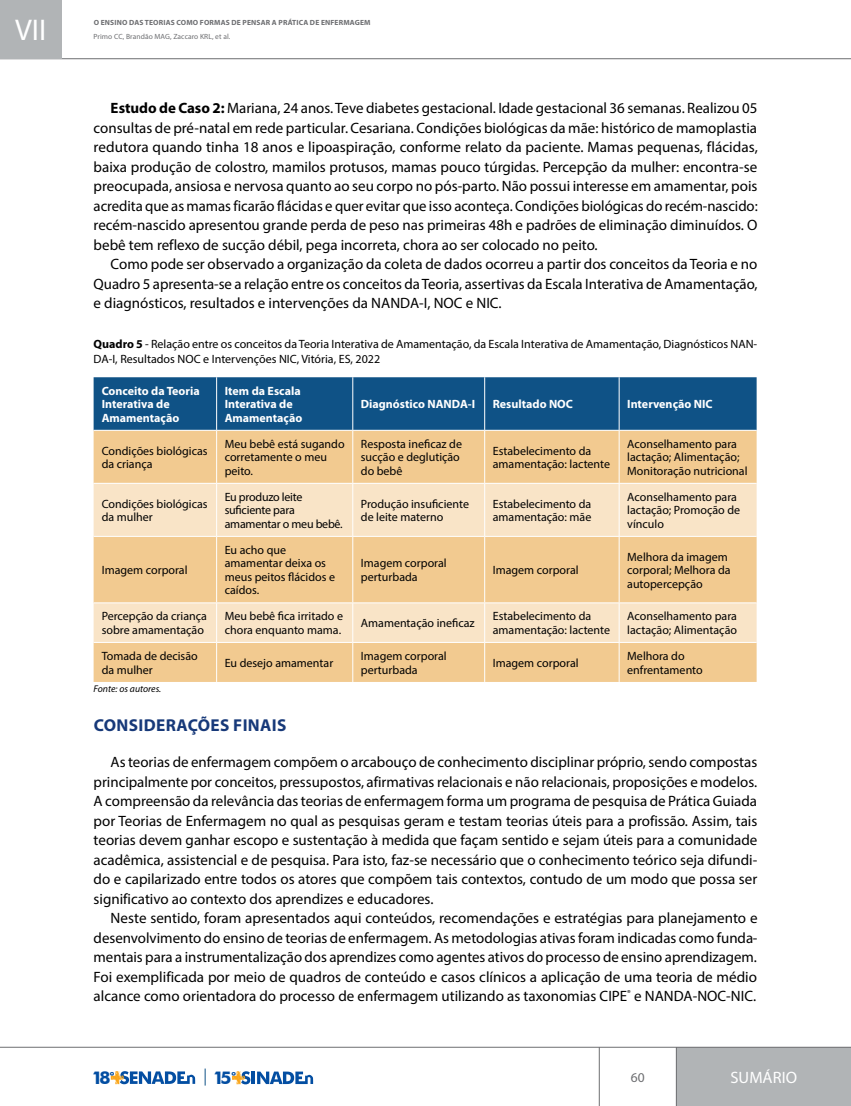
<style>
.page{position:relative;width:851px;height:1106px;background:#fff}
.page>*{position:absolute;margin:0;border:0;box-sizing:border-box;transform-origin:0 0}
.t1{font:30px "Myriad Pro";color:#fff}
.t2{font:700 17.7px "Futura BT";color:#034ea2}
.t3{font:700 17.25px "Myriad Pro";letter-spacing:.02em;color:#173979}
.t4{font:16.5px "Myriad Pro";letter-spacing:.005em;color:#fff}
.t5{font:15px/19.5px "Myriad Pro";color:#000;text-align:justify}
.t6{font:13.5px "Myriad Pro";color:#6d6e71}
.t7{font:12px/13.5px "Myriad Pro";color:#000}
.t8{font:700 12px/13.5px "Myriad Pro";color:#fff}
.t9{font:12px/13.5px "Myriad Pro";letter-spacing:-.02em;color:#000}
.t10{font:italic 9.75px "Myriad Pro";color:#000}
.t11{font:700 7.5px "Myriad Pro";letter-spacing:.02em;color:#6d6e71}
.t12{font:7.5px "Myriad Pro";letter-spacing:.01em;color:#6d6e71}
.s1{font-weight:700}
</style>
<div class="page">
<svg style="left:0;top:1046px;width:850px;height:60px"></svg>
<hr style="left:251px;top:1071px;width:4px;height:13px;background:#034ea2">
<svg style="left:232px;top:1071px;width:18px;height:13px"></svg>
<svg style="left:257px;top:1071px;width:56px;height:13px"></svg>
<svg style="left:111px;top:1071px;width:84px;height:13px"></svg>
<svg style="left:205px;top:1068px;width:1px;height:17px"></svg>
<svg style="left:62px;top:58px;width:788px;height:1px"></svg>
<div style="left:0;top:0;width:62px;height:59px;background:#b1b4b6"></div>
<div style="left:94px;top:377px;width:662px;height:53px;background:#0f5286"></div>
<div style="left:94px;top:431px;width:662px;height:251px;background:#f2ca90"></div>
<svg style="left:94px;top:484px;width:662px;height:158px;fill:#f9e4c7"></svg>
<hr style="left:216px;top:377px;width:1px;height:53px;background:#fff">
<hr style="left:352px;top:377px;width:1px;height:53px;background:#fff">
<hr style="left:484px;top:377px;width:1px;height:53px;background:#fff">
<hr style="left:618px;top:377px;width:1px;height:53px;background:#fff">
<hr style="left:216px;top:430px;width:1px;height:53px;background:#fff">
<hr style="left:352px;top:430px;width:1px;height:53px;background:#fff">
<hr style="left:484px;top:430px;width:1px;height:53px;background:#fff">
<hr style="left:618px;top:430px;width:1px;height:53px;background:#fff">
<hr style="left:94px;top:483px;width:122px;height:1px;background:#fff">
<hr style="left:216px;top:483px;width:137px;height:1px;background:#fff">
<hr style="left:216px;top:483px;width:1px;height:53px;background:#fff">
<hr style="left:353px;top:483px;width:131px;height:1px;background:#fff">
<hr style="left:352px;top:483px;width:1px;height:53px;background:#fff">
<hr style="left:484px;top:483px;width:135px;height:1px;background:#fff">
<hr style="left:484px;top:483px;width:1px;height:53px;background:#fff">
<hr style="left:619px;top:483px;width:137px;height:1px;background:#fff">
<hr style="left:618px;top:483px;width:1px;height:53px;background:#fff">
<hr style="left:94px;top:536px;width:122px;height:1px;background:#fff">
<hr style="left:216px;top:536px;width:137px;height:1px;background:#fff">
<hr style="left:216px;top:536px;width:1px;height:66px;background:#fff">
<hr style="left:353px;top:536px;width:131px;height:1px;background:#fff">
<hr style="left:352px;top:536px;width:1px;height:66px;background:#fff">
<hr style="left:484px;top:536px;width:135px;height:1px;background:#fff">
<hr style="left:484px;top:536px;width:1px;height:66px;background:#fff">
<hr style="left:619px;top:536px;width:137px;height:1px;background:#fff">
<hr style="left:618px;top:536px;width:1px;height:66px;background:#fff">
<hr style="left:94px;top:602px;width:122px;height:1px;background:#fff">
<hr style="left:216px;top:602px;width:137px;height:1px;background:#fff">
<hr style="left:216px;top:603px;width:1px;height:39px;background:#fff">
<hr style="left:353px;top:602px;width:131px;height:1px;background:#fff">
<hr style="left:352px;top:603px;width:1px;height:39px;background:#fff">
<hr style="left:484px;top:602px;width:135px;height:1px;background:#fff">
<hr style="left:484px;top:603px;width:1px;height:39px;background:#fff">
<hr style="left:619px;top:602px;width:137px;height:1px;background:#fff">
<hr style="left:618px;top:603px;width:1px;height:39px;background:#fff">
<hr style="left:94px;top:642px;width:122px;height:1px;background:#fff">
<hr style="left:216px;top:642px;width:137px;height:1px;background:#fff">
<hr style="left:216px;top:643px;width:1px;height:39px;background:#fff">
<hr style="left:353px;top:642px;width:131px;height:1px;background:#fff">
<hr style="left:352px;top:643px;width:1px;height:39px;background:#fff">
<hr style="left:484px;top:642px;width:135px;height:1px;background:#fff">
<hr style="left:484px;top:643px;width:1px;height:39px;background:#fff">
<hr style="left:619px;top:642px;width:137px;height:1px;background:#fff">
<hr style="left:618px;top:643px;width:1px;height:39px;background:#fff">
<h1 class="t1" style="left:15px;top:11px;width:33px">VII</h1>
<p class="t11" style="left:94px;top:18px;width:278px">O ENSINO DAS TEORIAS COMO FORMAS DE PENSAR A PRÁTICA DE ENFERMAGEM</p>
<p class="t12" style="left:94px;top:32px;width:138px">Primo CC, Brandão MAG, Zaccaro KRL, et al.</p>
<p class="t5" style="left:94px;top:98px;width:665px;text-indent:17px"><span class="s1">Estudo de Caso 2:</span> Mariana, 24 anos. Teve diabetes gestacional. Idade gestacional 36 semanas. Realizou 05 consultas de pré-natal em rede particular. Cesariana. Condições biológicas da mãe: histórico de mamoplastia redutora quando tinha 18 anos e lipoaspiração, conforme relato da paciente. Mamas pequenas, flácidas, baixa produção de colostro, mamilos protusos, mamas pouco túrgidas. Percepção da mulher: encontra-se preocupada, ansiosa e nervosa quanto ao seu corpo no pós-parto. Não possui interesse em amamentar, pois acredita que as mamas ficarão flácidas e quer evitar que isso aconteça. Condições biológicas do recém-nascido: recém-nascido apresentou grande perda de peso nas primeiras 48h e padrões de eliminação diminuídos. O bebê tem reflexo de sucção débil, pega incorreta, chora ao ser colocado no peito.</p>
<p class="t5" style="left:94px;top:254px;width:665px;text-indent:17px">Como pode ser observado a organização da coleta de dados ocorreu a partir dos conceitos da Teoria e no Quadro 5 apresenta-se a relação entre os conceitos da Teoria, assertivas da Escala Interativa de Amamentação, e diagnósticos, resultados e intervenções da NANDA-I, NOC e NIC.</p>
<p class="t7" style="left:94px;top:337px;width:665px;line-height:14.4px"><span class="s1">Quadro 5</span> - Relação entre os conceitos da Teoria Interativa de Amamentação, da Escala Interativa de Amamentação, Diagnósticos NAN-<br>DA-I, Resultados NOC e Intervenções NIC, Vitória, ES, 2022</p>
<p class="t8" style="left:102px;top:384px;width:99px">Conceito da Teoria<br>Interativa de<br>Amamentação</p>
<p class="t8" style="left:225px;top:384px;width:79px">Item da Escala<br>Interativa de<br>Amamentação</p>
<p class="t8" style="left:361px;top:397px;width:116px">Diagnóstico NANDA-I</p>
<p class="t8" style="left:492px;top:397px;width:82px">Resultado NOC</p>
<p class="t8" style="left:627px;top:397px;width:87px">Intervenção NIC</p>
<p class="t7" style="left:102px;top:443px;width:107px">Condições biológicas da criança</p>
<p class="t7" style="left:225px;top:437px;width:121px">Meu bebê está sugando corretamente o meu peito.</p>
<p class="t7" style="left:361px;top:437px;width:103px">Resposta ineficaz de sucção e deglutição do bebê</p>
<p class="t7" style="left:492px;top:443px;width:119px">Estabelecimento da amamentação: lactente</p>
<p class="t7" style="left:627px;top:437px;width:122px">Aconselhamento para lactação; Alimentação;<br>Monitoração nutricional</p>
<p class="t7" style="left:102px;top:496px;width:107px">Condições biológicas da mulher</p>
<p class="t9" style="left:225px;top:490px;width:119px">Eu produzo leite suficiente para amamentar o meu bebê.</p>
<p class="t7" style="left:361px;top:496px;width:110px">Produção insuficiente de leite materno</p>
<p class="t7" style="left:492px;top:496px;width:100px">Estabelecimento da amamentação: mãe</p>
<p class="t7" style="left:627px;top:490px;width:114px">Aconselhamento para lactação; Promoção de vínculo</p>
<p class="t7" style="left:102px;top:563px;width:87px">Imagem corporal</p>
<p class="t7" style="left:225px;top:543px;width:112px">Eu acho que amamentar deixa os meus peitos flácidos e caídos.</p>
<p class="t7" style="left:627px;top:549px;width:105px">Melhora da imagem corporal; Melhora da autopercepção</p>
<p class="t7" style="left:361px;top:556px;width:87px">Imagem corporal perturbada</p>
<p class="t7" style="left:492px;top:563px;width:87px">Imagem corporal</p>
<p class="t7" style="left:102px;top:609px;width:107px">Percepção da criança sobre amamentação</p>
<p class="t7" style="left:225px;top:609px;width:120px">Meu bebê fica irritado e chora enquanto mama.</p>
<p class="t7" style="left:361px;top:616px;width:115px">Amamentação ineficaz</p>
<p class="t7" style="left:492px;top:609px;width:119px">Estabelecimento da amamentação: lactente</p>
<p class="t7" style="left:627px;top:609px;width:111px">Aconselhamento para lactação; Alimentação</p>
<p class="t7" style="left:102px;top:649px;width:97px">Tomada de decisão da mulher</p>
<p class="t7" style="left:225px;top:656px;width:110px">Eu desejo amamentar</p>
<p class="t7" style="left:361px;top:649px;width:87px">Imagem corporal perturbada</p>
<p class="t7" style="left:492px;top:656px;width:87px">Imagem corporal</p>
<p class="t7" style="left:627px;top:649px;width:77px">Melhora do enfrentamento</p>
<p class="t10" style="left:94px;top:682px;width:69px">Fonte: os autores.</p>
<p class="t3" style="left:94px;top:715px;width:194px">CONSIDERAÇÕES FINAIS</p>
<p class="t5" style="left:94px;top:752px;width:665px;text-indent:17px">As teorias de enfermagem compõem o arcabouço de conhecimento disciplinar próprio, sendo compostas principalmente por conceitos, pressupostos, afirmativas relacionais e não relacionais, proposições e modelos.<br>A compreensão da relevância das teorias de enfermagem forma um programa de pesquisa de Prática Guiada por Teorias de Enfermagem no qual as pesquisas geram e testam teorias úteis para a profissão. Assim, tais teorias devem ganhar escopo e sustentação à medida que façam sentido e sejam úteis para a comunidade acadêmica, assistencial e de pesquisa. Para isto, faz-se necessário que o conhecimento teórico seja difundi&shy;do e capilarizado entre todos os atores que compõem tais contextos, contudo de um modo que possa ser significativo ao contexto dos aprendizes e educadores.</p>
<p class="t5" style="left:94px;top:908px;width:665px;text-indent:17px">Neste sentido, foram apresentados aqui conteúdos, recomendações e estratégias para planejamento e desenvolvimento do ensino de teorias de enfermagem. As metodologias ativas foram indicadas como funda&shy;mentais para a instrumentalização dos aprendizes como agentes ativos do processo de ensino aprendizagem.<br>Foi exemplificada por meio de quadros de conteúdo e casos clínicos a aplicação de uma teoria de médio alcance como orientadora do processo de enfermagem utilizando as taxonomias CIPE<sup>®</sup> e NANDA-NOC-NIC.</p>
<p class="t2" style="left:92px;top:1066px;width:24px">18<sup>º</sup></p>
<p class="t2" style="left:213px;top:1066px;width:24px">15<sup>º</sup></p>
<p class="t6" style="left:630px;top:1068px;width:15px">60</p>
<p class="t4" style="left:730px;top:1067px;width:68px">SUMÁRIO</p>
</div>
